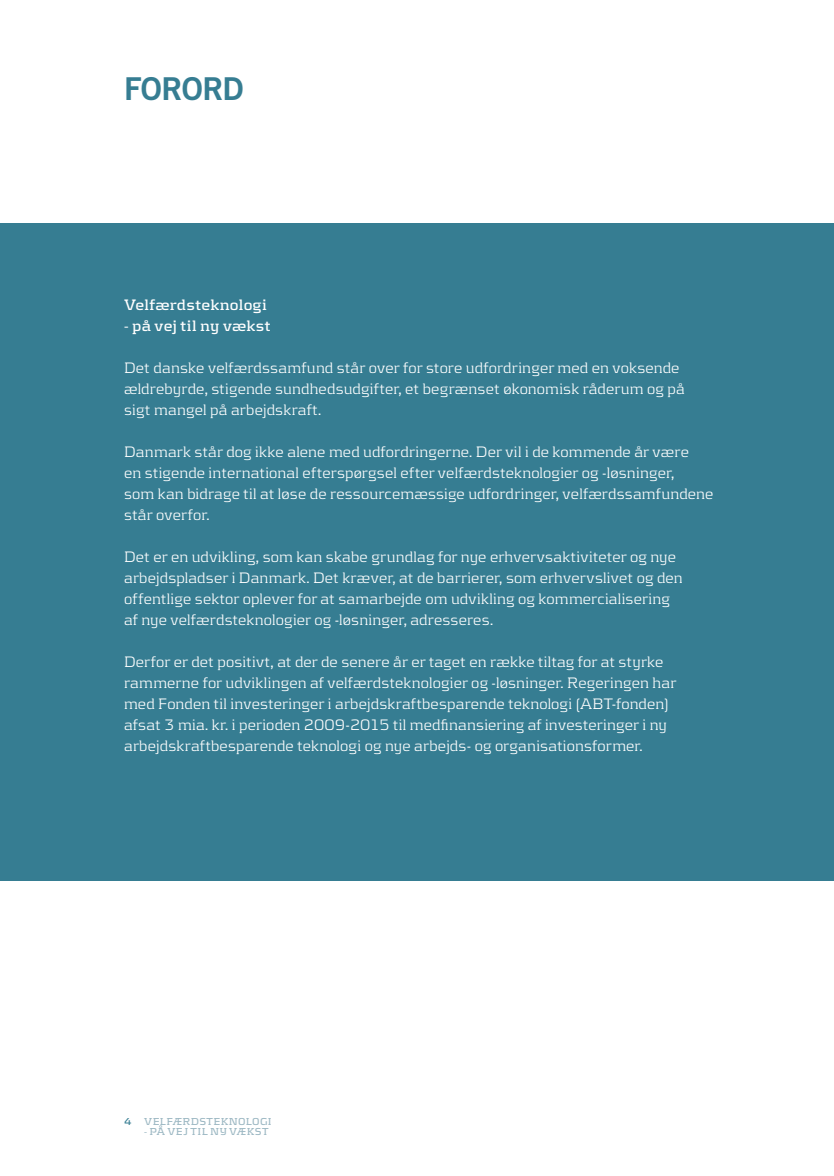
<style>
.page{position:relative;width:834px;height:1176px;background:#fff}
.page>*{position:absolute;margin:0;border:0;box-sizing:border-box;transform-origin:0 0}
.t1{font:31.5px "Trade Gothic Bold Two";letter-spacing:-.02em;color:#367d92}
.t2{font:300 15.75px/21px "Kontrapunkt";letter-spacing:.015em;color:#fff}
.t3{font:700 15.75px "Kontrapunkt";color:#fff}
.t4{font:700 10.5px "Kontrapunkt";letter-spacing:.035em;color:#9eb9c4}
.s1{color:#367d92}
</style>
<div class="page">
<div style="left:0;top:223px;width:833px;height:658px;background:#367d92"></div>
<h1 class="t1" style="left:124px;top:69px;width:121px">FORORD</h1>
<p class="t3" style="left:124px;top:296px;width:144px">Velfærdsteknologi</p>
<p class="t3" style="left:124px;top:317px;width:148px">- på vej til ny vækst</p>
<p class="t2" style="left:124px;top:357px;width:562px">Det danske velfærdssamfund står over for store udfordringer med en voksende ældrebyrde, stigende sundhedsudgifter, et begrænset økonomisk råderum og på sigt mangel på arbejdskraft.</p>
<p class="t2" style="left:124px;top:441px;width:590px">Danmark står dog ikke alene med udfordringerne. Der vil i de kommende år være<br>en stigende international efterspørgsel efter velfærdsteknologier og -løsninger,<br>som kan bidrage til at løse de ressourcemæssige udfordringer, velfærdssamfundene står overfor.</p>
<p class="t2" style="left:124px;top:546px;width:560px">Det er en udvikling, som kan skabe grundlag for nye erhvervsaktiviteter og nye arbejdspladser i Danmark. Det kræver, at de barrierer, som erhvervslivet og den offentlige sektor oplever for at samarbejde om udvikling og kommercialisering af nye velfærdsteknologier og -løsninger, adresseres.</p>
<p class="t2" style="left:124px;top:651px;width:553px">Derfor er det positivt, at der de senere år er taget en række tiltag for at styrke rammerne for udviklingen af velfærdsteknologier og -løsninger. Regeringen har med Fonden til investeringer i arbejdskraftbesparende teknologi (ABT-fonden) afsat 3 mia. kr. i perioden 2009-2015 til medfinansiering af investeringer i ny arbejdskraftbesparende teknologi og nye arbejds- og organisationsformer.</p>
<p class="t4" style="left:124px;top:1115px;width:149px"><span class="s1">4</span> vElfærdsteknologi</p>
<p class="t4" style="left:144px;top:1125px;width:126px">- på vej til ny vækst</p>
</div>
